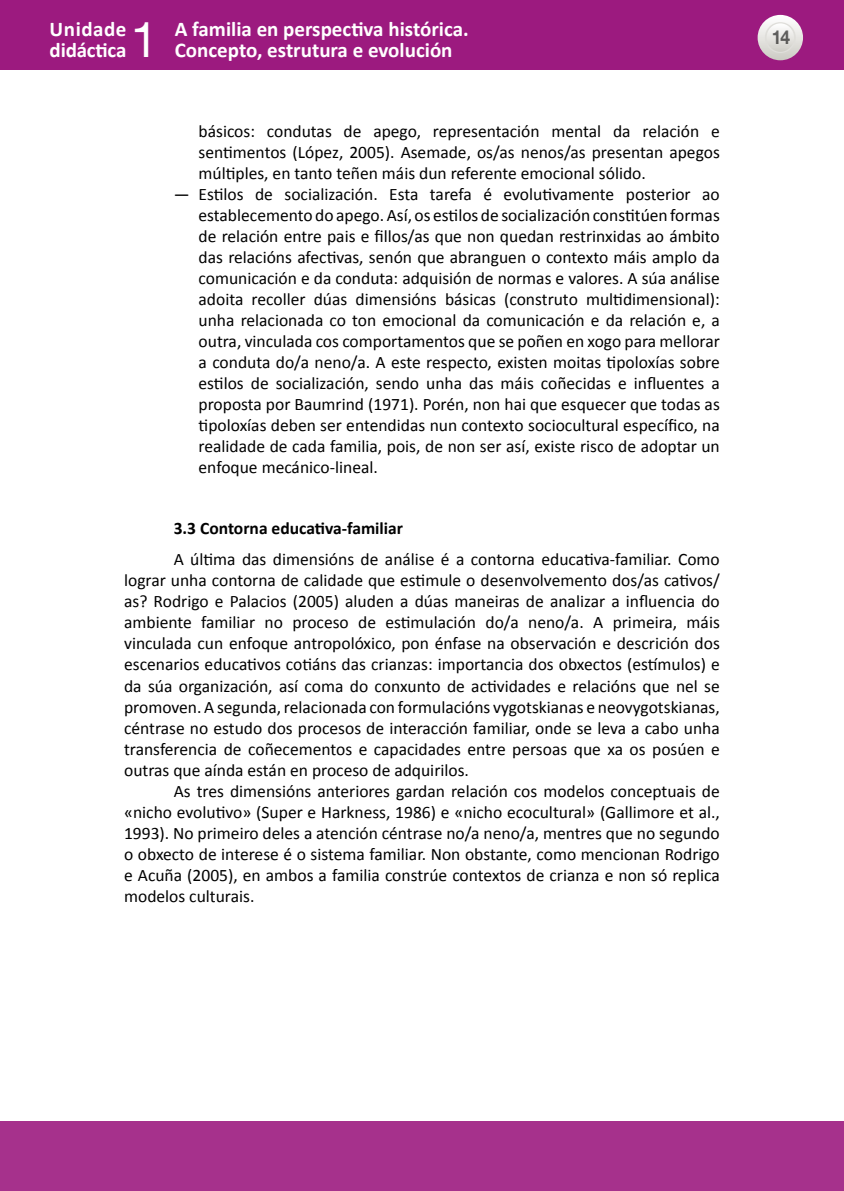
<style>
.page{position:relative;width:844px;height:1191px;background:#fff}
.page>*{position:absolute;margin:0;border:0;box-sizing:border-box;transform-origin:0 0}
.t1{font:49px "Helvetica Neue LT Std";color:#fff}
.t2{font:700 21px/21px "Calibri";color:#fff}
.t3{font:700 19.25px "Helvetica Neue LT Std";color:#000;scale:.9 1}
.TXTO{font:17.5px/21px "Calibri";color:#000;text-align:justify}
.TEXTO{font:17.5px/21px "Calibri";color:#000;text-align:justify}
._2º_Epigrafe{font:700 17.5px "Calibri";color:#000}
</style>
<div class="page">
<div style="left:0;top:0;width:843px;height:69px;background:#9c1a7f"></div>
<svg style="left:757px;top:15px;width:45px;height:45px"></svg>
<svg style="left:765px;top:23px;width:29px;height:29px"></svg>
<div style="left:764px;top:22px;width:31px;height:31px;border:1px solid #dfdeda;border-radius:50%"></div>
<div style="left:0;top:1121px;width:843px;height:70px;background:#a6318c"></div>
<p class="t2" style="left:50px;top:19px;width:78px">Unidade didáctica</p>
<h1 class="t1" style="left:131px;top:11px;width:29px">1</h1>
<p class="t2" style="left:175px;top:19px;width:295px">A familia en perspectiva histórica.<br>Concepto, estrutura e evolución</p>
<p class="t3" style="left:770px;top:26px;width:23px">14</p>
<p class="TEXTO" style="left:198px;top:121px;width:522px">básicos: condutas de apego, representación mental da relación e sentimentos (López, 2005). Asemade, os/as nenos/as presentan apegos múltiples, en tanto teñen máis dun referente emocional sólido.</p>
<p class="TEXTO" style="left:198px;top:184px;width:522px;text-indent:-25px">— Estilos de socialización. Esta tarefa é evolutivamente posterior ao establecemento do apego. Así, os estilos de socialización constitúen formas de relación entre pais e fillos/as que non quedan restrinxidas ao ámbito das relacións afectivas, senón que abranguen o contexto máis amplo da comunicación e da conduta: adquisión de normas e valores. A súa análise adoita recoller dúas dimensións básicas (construto multidimensional): unha relacionada co ton emocional da comunicación e da relación e, a outra, vinculada cos comportamentos que se poñen en xogo para mellorar a conduta do/a neno/a. A este respecto, existen moitas tipoloxías sobre estilos de socialización, sendo unha das máis coñecidas e influentes a proposta por Baumrind (1971). Porén, non hai que esquecer que todas as tipoloxías deben ser entendidas nun contexto sociocultural específico, na realidade de cada familia, pois, de non ser así, existe risco de adoptar un enfoque mecánico-lineal.</p>
<p class="_2º_Epigrafe" style="left:174px;top:517px;width:231px">3.3 Contorna educativa-familiar</p>
<p class="TXTO" style="left:124px;top:549px;width:597px;text-indent:50px">A última das dimensións de análise é a contorna educativa-familiar. Como lograr unha contorna de calidade que estimule o desenvolvemento dos/as cativos/ as? Rodrigo e Palacios (2005) aluden a dúas maneiras de analizar a influencia do ambiente familiar no proceso de estimulación do/a neno/a. A primeira, máis vinculada cun enfoque antropolóxico, pon énfase na observación e descrición dos escenarios educativos cotiáns das crianzas: importancia dos obxectos (estímulos) e da súa organización, así coma do conxunto de actividades e relacións que nel se promoven. A segunda, relacionada con formulacións vygotskianas e neovygotskianas, céntrase no estudo dos procesos de interacción familiar, onde se leva a cabo unha transferencia de coñecementos e capacidades entre persoas que xa os posúen e outras que aínda están en proceso de adquirilos.</p>
<p class="TXTO" style="left:124px;top:780px;width:597px;text-indent:50px">As tres dimensións anteriores gardan relación cos modelos conceptuais de «nicho evolutivo» (Super e Harkness, 1986) e «nicho ecocultural» (Gallimore et al., 1993). No primeiro deles a atención céntrase no/a neno/a, mentres que no segundo o obxecto de interese é o sistema familiar. Non obstante, como mencionan Rodrigo e Acuña (2005), en ambos a familia constrúe contextos de crianza e non só replica modelos culturais.</p>
</div>
